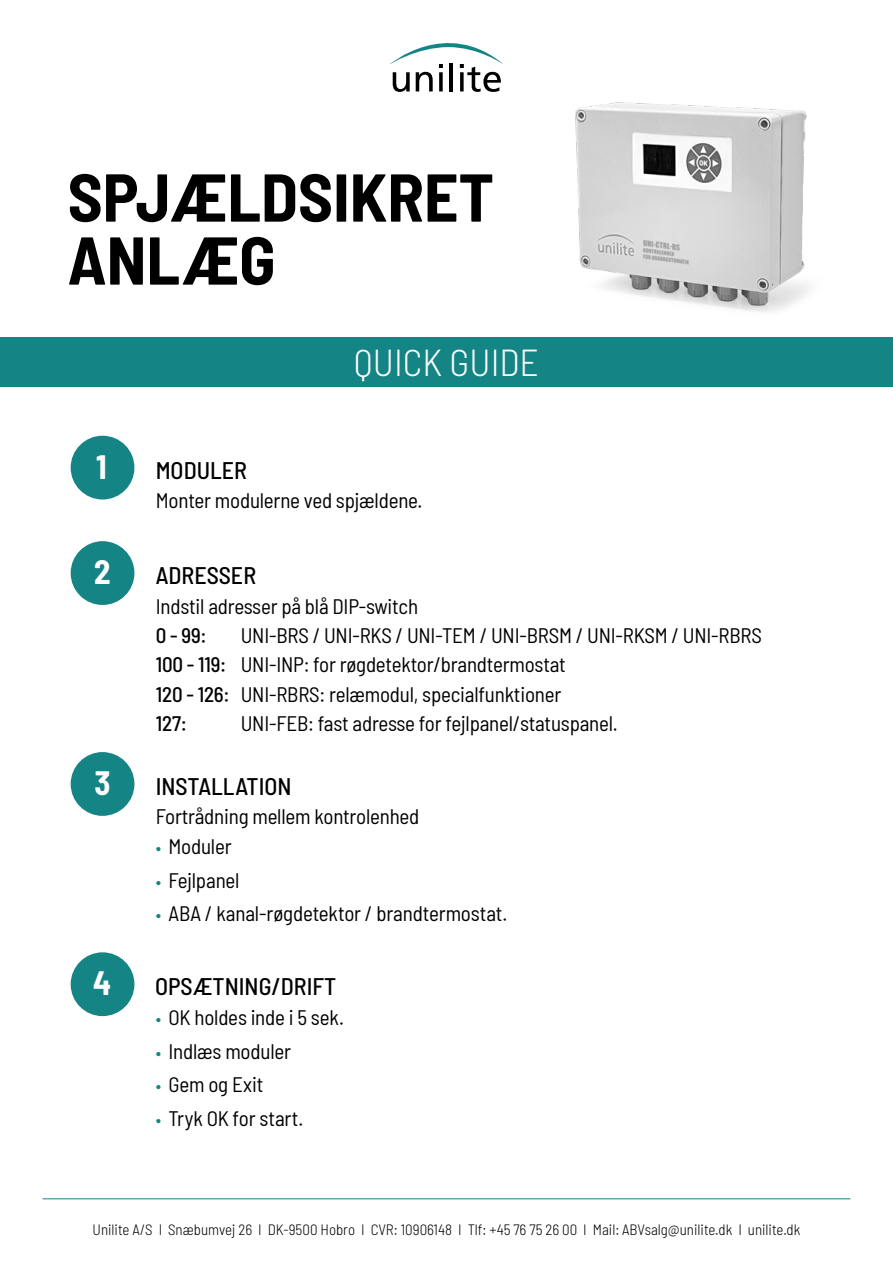
<style>
.page{position:relative;width:893px;height:1263px;background:#fff}
.page>*{position:absolute;margin:0;border:0;box-sizing:border-box;transform-origin:0 0}
.t1{font:700 semi-condensed 67.5px/63px "Barlow";color:#000}
.t2{font:300 semi-condensed 37.5px "Barlow";color:#fff}
.t3{font:700 semi-condensed 33px "Barlow";color:#fff}
.t4{font:500 semi-condensed 24px "Barlow";color:#000}
.t5{font:semi-condensed 21px/29.4px "Barlow";letter-spacing:-.01em;color:#000}
.t6{font:500 semi-condensed 21px "Barlow";color:#000}
.t7{font:300 semi-condensed 15px "Barlow";color:#000}
.s1{font-weight:500}
.s2{font-size:18px;color:#158485}
</style>
<div class="page">
<div style="left:0;top:337px;width:893px;height:50px;background:#158485"></div>
<hr style="left:43px;top:1198px;width:807px;height:1px;background:#158485">
<svg style="left:389px;top:43px;width:114px;height:49px"></svg>
<img style="left:575px;top:102px;width:235px;height:210px">
<div style="left:71px;top:436px;width:63px;height:63px;background:#158485;border-radius:50%"></div>
<div style="left:71px;top:541px;width:63px;height:64px;background:#158485;border-radius:50%"></div>
<div style="left:71px;top:752px;width:63px;height:64px;background:#158485;border-radius:50%"></div>
<div style="left:71px;top:952px;width:63px;height:64px;background:#158485;border-radius:50%"></div>
<h1 class="t1" style="left:68px;top:161px;width:428px">SPJÆLDSIKRET<br>ANLÆG</h1>
<h2 class="t2" style="left:354px;top:336px;width:187px">QUICK GUIDE</h2>
<h3 class="t3" style="left:96px;top:443px;width:12px">1</h3>
<p class="t4" style="left:156px;top:453px;width:93px">MODULER</p>
<p class="t5" style="left:156px;top:484px;width:268px">Monter modulerne ved spjældene.</p>
<h3 class="t3" style="left:94px;top:548px;width:18px">2</h3>
<p class="t4" style="left:156px;top:558px;width:102px">ADRESSER</p>
<p class="t5" style="left:156px;top:590px;width:264px">Indstil adresser på blå DIP-switch</p>
<p class="t6" style="left:156px;top:620px;width:52px">0 - 99:</p>
<p class="t5" style="left:156px;top:619px;width:608px;text-indent:85px">UNI-BRS / UNI-RKS / UNI-TEM / UNI-BRSM / UNI-RKSM / UNI-RBRS <span class="s1">100 - 119:</span> UNI-INP: for røgdetektor/brandtermostat<br><span class="s1">120 - 126:</span> UNI-RBRS: relæmodul, specialfunktioner<br><span class="s1">127:</span></p>
<p class="t5" style="left:241px;top:707px;width:378px">UNI-FEB: fast adresse for fejlpanel/statuspanel.</p>
<h3 class="t3" style="left:95px;top:759px;width:18px">3</h3>
<p class="t4" style="left:156px;top:769px;width:137px">INSTALLATION</p>
<p class="t5" style="left:156px;top:800px;width:265px">Fortrådning mellem kontrolenhed</p>
<p class="t5" style="left:156px;top:830px;width:77px"><span class="s2">•</span> Moduler</p>
<p class="t5" style="left:156px;top:864px;width:85px"><span class="s2">•</span> Fejlpanel</p>
<p class="t5" style="left:156px;top:898px;width:353px"><span class="s2">•</span> ABA / kanal-røgdetektor / brandtermostat.</p>
<h3 class="t3" style="left:93px;top:959px;width:19px">4</h3>
<p class="t4" style="left:155px;top:969px;width:183px">OPSÆTNING/DRIFT</p>
<p class="t5" style="left:156px;top:1001px;width:190px"><span class="s2">•</span> OK holdes inde i 5 sek.</p>
<p class="t5" style="left:156px;top:1035px;width:137px"><span class="s2">•</span> Indlæs moduler</p>
<p class="t5" style="left:156px;top:1069px;width:109px"><span class="s2">•</span> Gem og Exit</p>
<p class="t5" style="left:156px;top:1102px;width:149px"><span class="s2">•</span> Tryk OK for start.</p>
<p class="t7" style="left:93px;top:1219px;width:709px">Unilite A/S I Snæbumvej 26 I DK-9500 Hobro I CVR: 10906148 I Tlf: +45 76 75 26 00 I Mail: ABVsalg@unilite.dk I unilite.dk</p>
</div>
